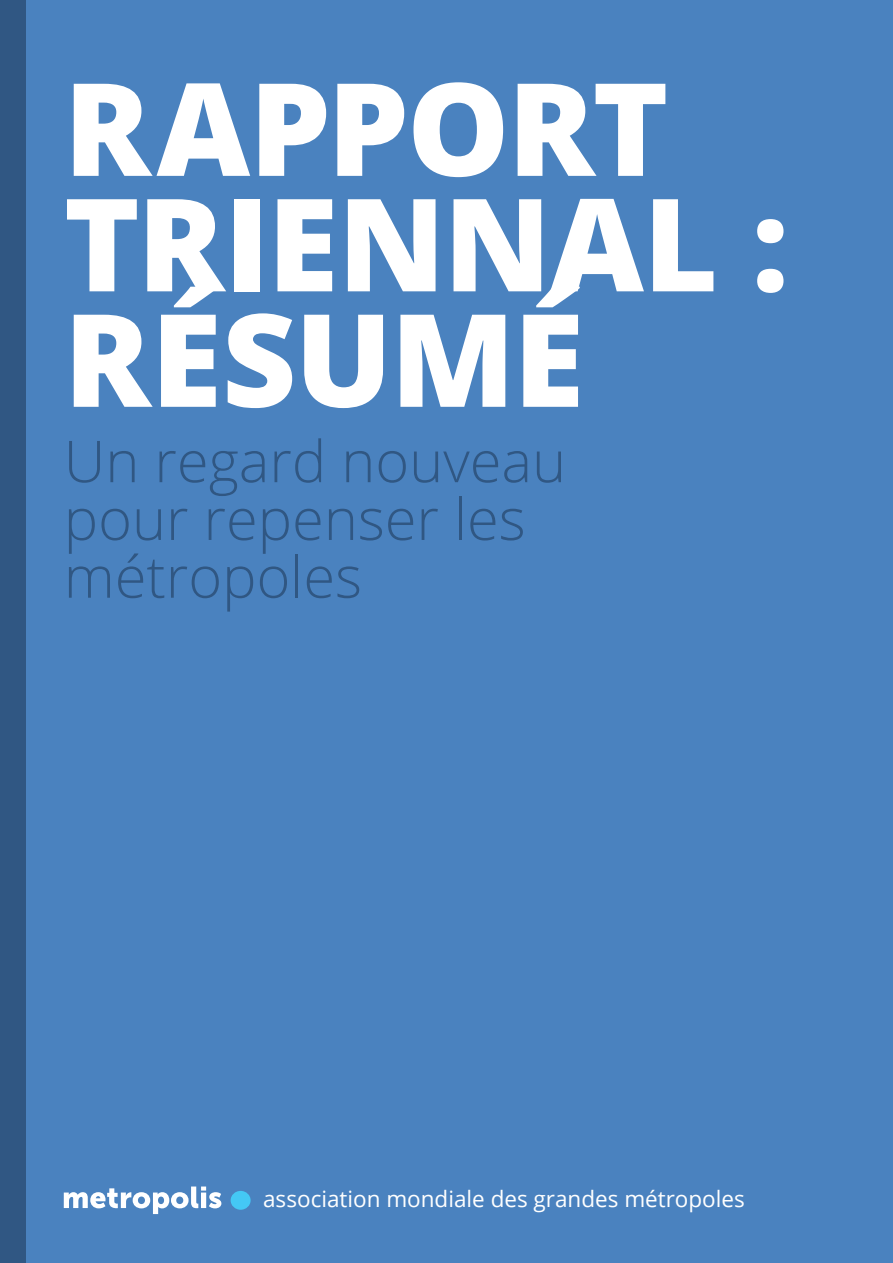
<style>
.page{position:relative;width:893px;height:1263px;background:#4a82bf}
.page>*{position:absolute;margin:0;border:0;box-sizing:border-box;transform-origin:0 0}
.t1{font:800 129px/115.5px "Open Sans";letter-spacing:-.015em;color:#fff}
.t2{font:300 57.75px/57.8px "Open Sans";color:#305783}
.t3{font:22.5px "Open Sans";color:#fff}
</style>
<div class="page">
<div style="left:0;top:0;width:25px;height:1263px;background:#305783"></div>
<svg style="left:64px;top:1186px;width:157px;height:28px"></svg>
<div style="left:231px;top:1191px;width:20px;height:19px;background:#44c8f5;border-radius:50%"></div>
<h1 class="t1" style="left:64px;top:65px;width:727px">RAPPORT<br>TRIENNAL :<br>RÉSUMÉ</h1>
<p class="t2" style="left:64px;top:431px;width:504px">Un regard nouveau pour repenser les métropoles</p>
<p class="t3" style="left:263px;top:1184px;width:483px">association mondiale des grandes métropoles</p>
</div>
